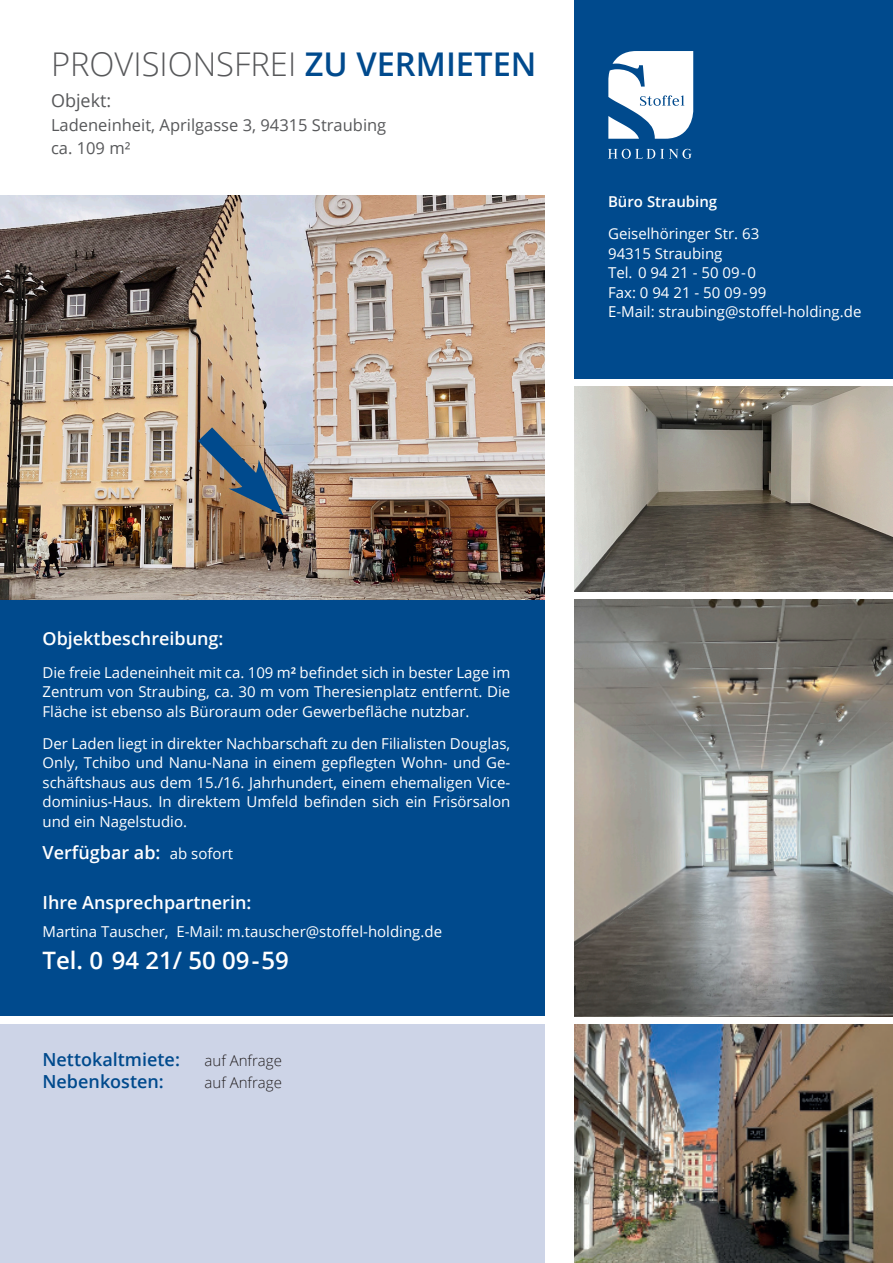
<style>
.page{position:relative;width:893px;height:1263px;background:#fff}
.page>*{position:absolute;margin:0;border:0;box-sizing:border-box;transform-origin:0 0}
.t1{font:300 32.7px "Open Sans";color:#57585a}
.t2{font:600 24px "Open Sans";color:#fff}
.t3{font:600 18px "Open Sans";color:#fff}
.t4{font:600 18px "Open Sans";color:#004a8d}
.t5{font:18px "Open Sans";color:#57585a}
.t6{font:16.5px/22.5px "Open Sans";color:#57585a}
.t7{font:15px/19.5px "Open Sans";color:#fff;text-align:justify}
.t8{font:300 15px "Open Sans";color:#231f20}
.t9{font:600 15px "Open Sans";color:#fff}
.s1{font-weight:600;color:#004a8d}
.s2{font-weight:600}
.s3{font-weight:400;font-size:15px}
</style>
<div class="page">
<div style="left:0;top:600px;width:544px;height:416px;background:#004a8d"></div>
<div style="left:0;top:1025px;width:544px;height:238px;background:#cdd4e7"></div>
<div style="left:574px;top:0;width:319px;height:378px;background:#004a8d"></div>
<svg style="left:608px;top:149px;width:84px;height:10px"></svg>
<svg style="left:608px;top:51px;width:85px;height:88px"></svg>
<img style="left:574px;top:387px;width:319px;height:204px">
<img style="left:574px;top:1025px;width:319px;height:238px">
<img style="left:574px;top:600px;width:319px;height:416px">
<img style="left:0;top:196px;width:544px;height:404px">
<svg style="left:177px;top:407px;width:110px;height:111px;background:#9a9085"></svg>
<h1 class="t1" style="left:51px;top:42px;width:487px">PROVISIONSFREI <span class="s1">ZU VERMIETEN</span></h1>
<p class="t5" style="left:51px;top:88px;width:62px">Objekt:</p>
<p class="t6" style="left:51px;top:113px;width:337px">Ladeneinheit, Aprilgasse 3, 94315 Straubing ca. 109 m²</p>
<p class="t9" style="left:608px;top:191px;width:111px">Büro Straubing</p>
<p class="t7" style="left:608px;top:224px;width:255px;text-align:left">Geiselhöringer Str. 63<br>94315 Straubing<br>Tel. 0 94 21 - 50 09-0<br>Fax: 0 94 21 - 50 09-99<br>E-Mail: straubing@stoffel-holding.de</p>
<p class="t3" style="left:43px;top:626px;width:183px">Objektbeschreibung:</p>
<p class="t7" style="left:43px;top:662px;width:469px">Die freie Ladeneinheit mit ca. 109 m<span class="s2">²</span> befindet sich in bester Lage im Zentrum von Straubing, ca. 30 m vom Theresienplatz entfernt. Die Fläche ist ebenso als Büroraum oder Gewerbefläche nutzbar.</p>
<p class="t7" style="left:43px;top:733px;width:469px">Der Laden liegt in direkter Nachbarschaft zu den Filialisten Douglas, Only, Tchibo und Nanu-Nana in einem gepflegten Wohn- und Ge&shy;schäftshaus aus dem 15./16. Jahrhundert, einem ehemaligen Vice&shy;dominius-Haus. In direktem Umfeld befinden sich ein Frisörsalon und ein Nagelstudio.</p>
<p class="t3" style="left:43px;top:840px;width:192px">Verfügbar ab: <span class="s3">ab sofort</span></p>
<p class="t3" style="left:43px;top:890px;width:210px">Ihre Ansprechpartnerin:</p>
<p class="t7" style="left:43px;top:921px;width:401px">Martina Tauscher, E-Mail: m.tauscher@stoffel-holding.de</p>
<h2 class="t2" style="left:43px;top:944px;width:248px">Tel. 0 94 21/ 50 09-59</h2>
<p class="t4" style="left:43px;top:1047px;width:139px">Nettokaltmiete:</p>
<p class="t8" style="left:205px;top:1050px;width:79px">auf Anfrage</p>
<p class="t4" style="left:43px;top:1069px;width:123px">Nebenkosten:</p>
<p class="t8" style="left:205px;top:1072px;width:79px">auf Anfrage</p>
</div>
